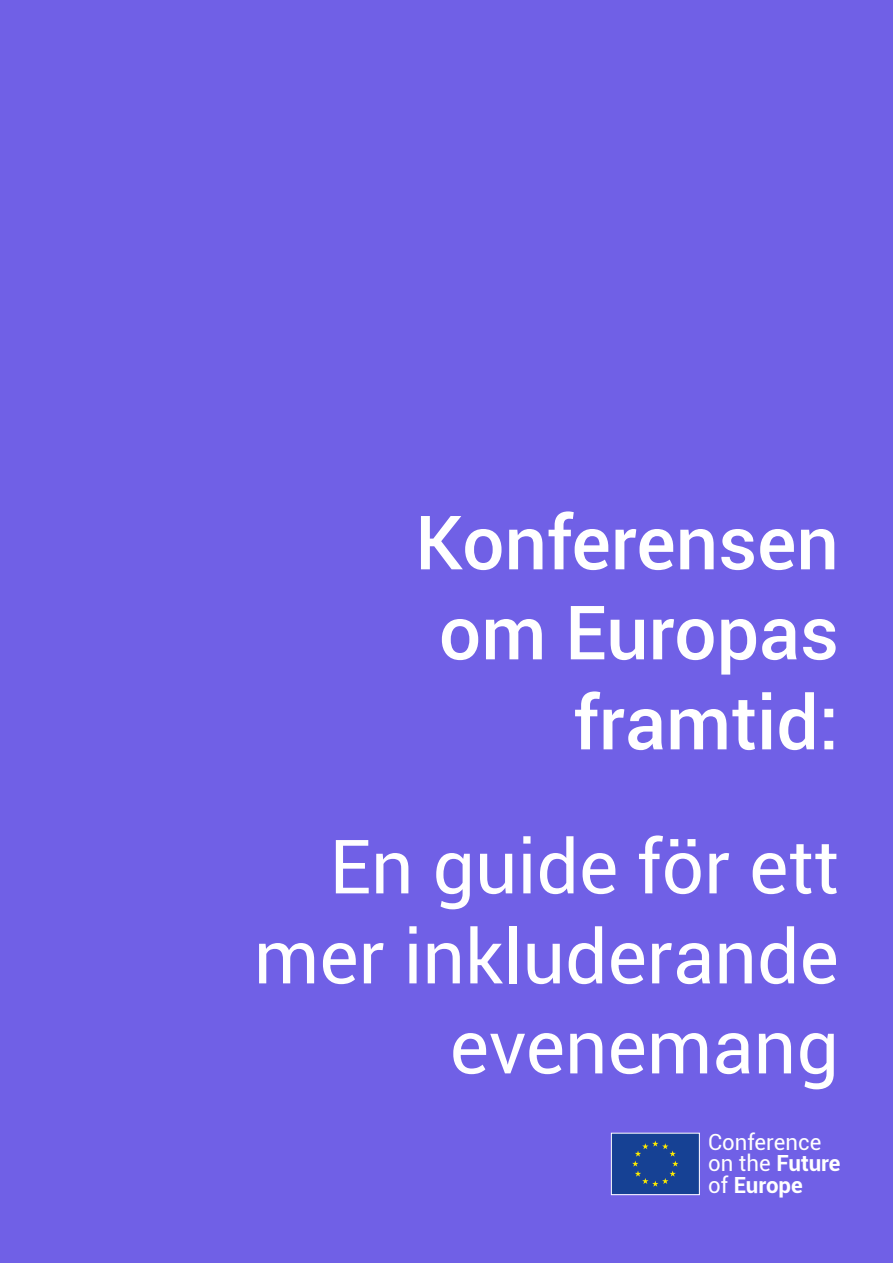
<style>
.page{position:relative;width:893px;height:1263px;background:#7060e6}
.page>*{position:absolute;margin:0;border:0;box-sizing:border-box;transform-origin:0 0}
.t1{font:75px "Roboto";color:#fff}
.t2{font:500 75px "Roboto";color:#fff}
.t3{font:700 22.2px "Roboto";color:#fff}
.t4{font:22.2px "Roboto";color:#fff}
.s1{font-weight:400}
</style>
<div class="page">
<div style="left:611px;top:1134px;width:88px;height:60px;background:#164194"></div>
<svg style="left:632px;top:1140px;width:46px;height:47px"></svg>
<div style="left:611px;top:1133px;width:89px;height:62px;border:1px solid #fff"></div>
<p class="t2" style="left:415px;top:490px;width:425px">Konferensen</p>
<p class="t2" style="left:439px;top:580px;width:402px">om Europas</p>
<p class="t2" style="left:573px;top:670px;width:267px">framtid:</p>
<p class="t1" style="left:330px;top:814px;width:511px">En guide för ett</p>
<p class="t1" style="left:254px;top:904px;width:586px">mer inkluderande</p>
<p class="t1" style="left:450px;top:994px;width:391px">evenemang</p>
<p class="t4" style="left:708px;top:1126px;width:115px">Conference</p>
<p class="t3" style="left:708px;top:1148px;width:134px"><span class="s1">on the</span> Future</p>
<p class="t3" style="left:708px;top:1169px;width:96px"><span class="s1">of</span> Europe</p>
</div>
